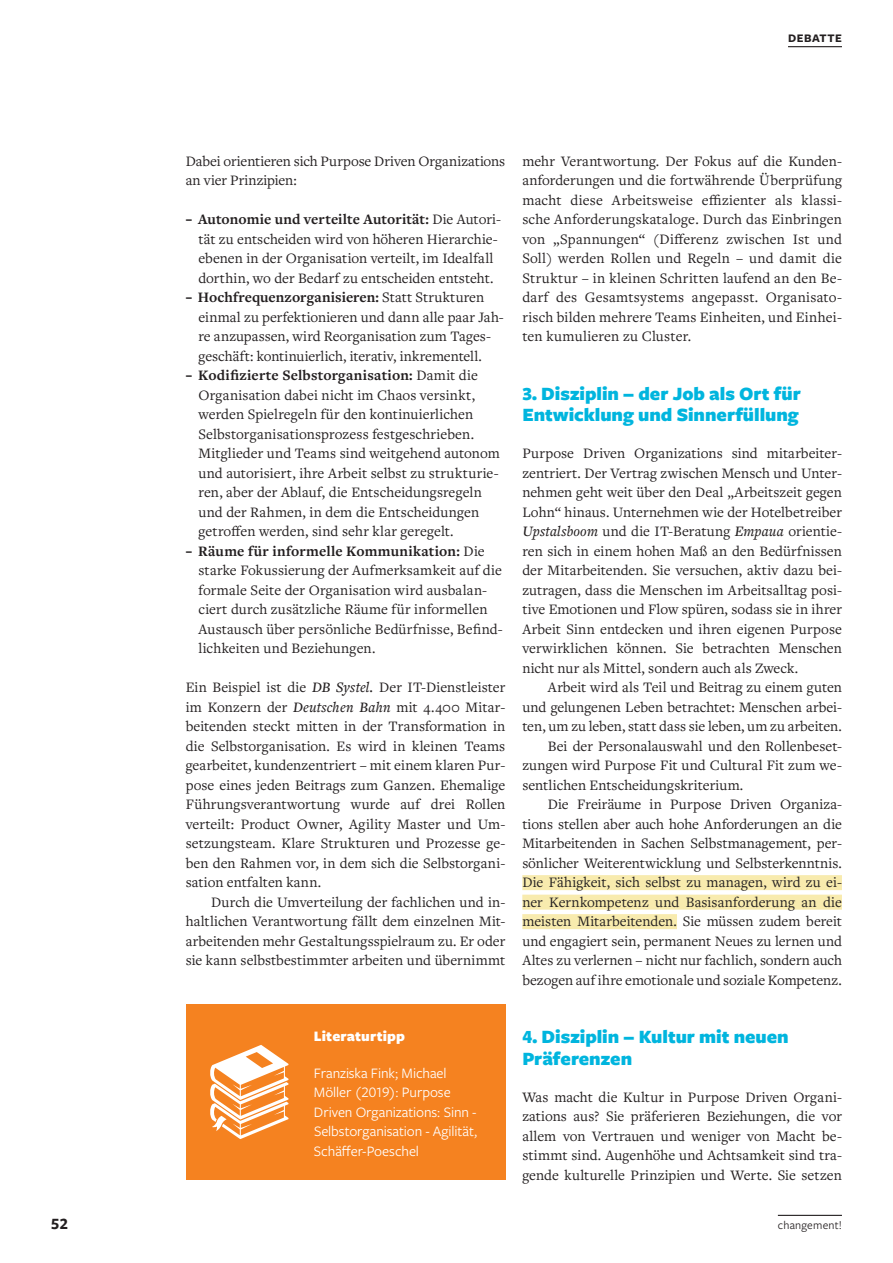
<style>
.page{position:relative;width:893px;height:1263px;background:#fff}
.page>*{position:absolute;margin:0;border:0;box-sizing:border-box;transform-origin:0 0}
.t1{font:900 19.5px/21.8px "Freight Sans Pro";letter-spacing:-.005em;color:#00b5de}
.t2{font:700 16.5px "Freight Sans Pro";color:#231f20}
.t3{font:15px/19.5px "Freight Text Pro";color:#231f20}
.t4{font:15px/19.5px "Freight Sans Pro";letter-spacing:-.005em;color:#fff}
.t5{font:900 15px "Freight Sans Pro";letter-spacing:.01em;color:#fff}
.t6{font:12px "Freight Sans Pro";letter-spacing:.02em;color:#231f20}
.t7{font:700 12px "Freight Sans Pro";letter-spacing:.045em;color:#231f20}
.s1{font-family:"Freight Sans Pro";font-weight:700;font-size:12px}
.s2{font-weight:700}
.s3{font-weight:500;font-style:italic}
</style>
<div class="page">
<div style="left:186px;top:1004px;width:319px;height:176px;background:#f58220"></div>
<svg style="left:210px;top:1045px;width:78px;height:94px"></svg>
<div style="left:522px;top:875px;width:320px;height:15px;background:#f8ebae"></div>
<div style="left:522px;top:895px;width:320px;height:15px;background:#f8ebae"></div>
<div style="left:522px;top:914px;width:155px;height:15px;background:#f8ebae"></div>
<hr style="left:778px;top:1215px;width:64px;height:1px;background:#231f20">
<hr style="left:788px;top:46px;width:54px;height:1px;background:#231f20">
<p class="t7" style="left:788px;top:35px;width:55px">DEBATTE</p>
<p class="t3" style="left:186px;top:153px;width:321px">Dabei orientieren sich Purpose Driven Organizations an vier Prinzipien:</p>
<p class="t3" style="left:198px;top:211px;width:304px;text-indent:-13px"><span class="s1">–</span> <span class="s2">Autonomie und verteilte Autorität:</span> Die Autori&shy;tät zu entscheiden wird von höheren Hierarchie&shy;ebenen in der Organisation verteilt, im Idealfall dorthin, wo der Bedarf zu entscheiden entsteht.</p>
<p class="t3" style="left:198px;top:289px;width:307px;text-indent:-13px"><span class="s1">–</span> <span class="s2">Hochfrequenzorganisieren:</span> Statt Strukturen einmal zu perfektionieren und dann alle paar Jah&shy;re anzupassen, wird Reorganisation zum Tages&shy;geschäft: kontinuierlich, iterativ, inkrementell.</p>
<p class="t3" style="left:198px;top:367px;width:303px;text-indent:-13px"><span class="s1">–</span> <span class="s2">Kodifizierte Selbstorganisation:</span> Damit die Organisation dabei nicht im Chaos versinkt, werden Spielregeln für den kontinuierlichen Selbstorganisationsprozess festgeschrieben.<br>Mitglieder und Teams sind weitgehend autonom und autorisiert, ihre Arbeit selbst zu strukturie&shy;ren, aber der Ablauf, die Entscheidungsregeln und der Rahmen, in dem die Entscheidungen getroffen werden, sind sehr klar geregelt.</p>
<p class="t3" style="left:198px;top:543px;width:306px;text-indent:-13px"><span class="s1">–</span> <span class="s2">Räume für informelle Kommunikation:</span> Die starke Fokussierung der Aufmerksamkeit auf die formale Seite der Organisation wird ausbalan&shy;ciert durch zusätzliche Räume für informellen Austausch über persönliche Bedürfnisse, Befind&shy;lichkeiten und Beziehungen.</p>
<p class="t3" style="left:186px;top:679px;width:321px;text-align:justify">Ein Beispiel ist die <span class="s3">DB Systel.</span> Der IT-Dienstleister im Konzern der <span class="s3">Deutschen Bahn</span> mit 4.400 Mitar&shy;beitenden steckt mitten in der Transformation in die Selbstorganisation. Es wird in kleinen Teams gearbeitet, kundenzentriert – mit einem klaren Pur&shy;pose eines jeden Beitrags zum Ganzen. Ehemalige Führungsverantwortung wurde auf drei Rollen verteilt: Product Owner, Agility Master und Um&shy;setzungsteam. Klare Strukturen und Prozesse ge&shy;ben den Rahmen vor, in dem sich die Selbstorgani&shy;sation entfalten kann.</p>
<p class="t3" style="left:186px;top:894px;width:321px;text-align:justify;text-indent:26px">Durch die Umverteilung der fachlichen und in&shy;haltlichen Verantwortung fällt dem einzelnen Mit&shy;arbeitenden mehr Gestaltungsspielraum zu. Er oder sie kann selbstbestimmter arbeiten und übernimmt</p>
<p class="t5" style="left:314px;top:1026px;width:93px">Literaturtipp</p>
<p class="t4" style="left:314px;top:1065px;width:165px">Franziska Fink; Michael<br>Möller (2019): Purpose<br>Driven Organizations: Sinn -<br>Selbstorganisation - Agilität,<br>Schäffer-Poeschel</p>
<p class="t3" style="left:522px;top:153px;width:321px;text-align:justify">mehr Verantwortung. Der Fokus auf die Kunden&shy;anforderungen und die fortwährende Überprüfung macht diese Arbeitsweise effizienter als klassi&shy;sche Anforderungskataloge. Durch das Einbringen von „Spannungen“ (Differenz zwischen Ist und Soll) werden Rollen und Regeln – und damit die Struktur – in kleinen Schritten laufend an den Be&shy;darf des Gesamtsystems angepasst. Organisato&shy;risch bilden mehrere Teams Einheiten, und Einhei&shy;ten kumulieren zu Cluster.</p>
<h1 class="t1" style="left:522px;top:382px;width:280px">3. Disziplin – der Job als Ort für<br>Entwicklung und Sinnerfüllung</h1>
<p class="t3" style="left:522px;top:445px;width:321px;text-align:justify">Purpose Driven Organizations sind mitarbeiter&shy;zentriert. Der Vertrag zwischen Mensch und Unter&shy;nehmen geht weit über den Deal „Arbeitszeit gegen Lohn“ hinaus. Unternehmen wie der Hotelbetreiber <span class="s3">Upstalsboom</span> und die IT-Beratung <span class="s3">Empaua</span> orientie&shy;ren sich in einem hohen Maß an den Bedürfnissen der Mitarbeitenden. Sie versuchen, aktiv dazu bei&shy;zutragen, dass die Menschen im Arbeitsalltag posi&shy;tive Emotionen und Flow spüren, sodass sie in ihrer Arbeit Sinn entdecken und ihren eigenen Purpose verwirklichen können. Sie betrachten Menschen nicht nur als Mittel, sondern auch als Zweck.</p>
<p class="t3" style="left:548px;top:679px;width:296px">Arbeit wird als Teil und Beitrag zu einem guten</p>
<p class="t3" style="left:522px;top:699px;width:321px">und gelungenen Leben betrachtet: Menschen arbei-</p>
<p class="t3" style="left:522px;top:718px;width:321px">ten, um zu leben, statt dass sie leben, um zu arbeiten.</p>
<p class="t3" style="left:548px;top:738px;width:296px">Bei der Personalauswahl und den Rollenbeset-</p>
<p class="t3" style="left:522px;top:757px;width:321px">zungen wird Purpose Fit und Cultural Fit zum we-</p>
<p class="t3" style="left:522px;top:777px;width:223px">sentlichen Entscheidungskriterium.</p>
<p class="t3" style="left:548px;top:796px;width:296px">Die Freiräume in Purpose Driven Organiza-</p>
<p class="t3" style="left:522px;top:816px;width:321px">tions stellen aber auch hohe Anforderungen an die</p>
<p class="t3" style="left:522px;top:835px;width:321px">Mitarbeitenden in Sachen Selbstmanagement, per-</p>
<p class="t3" style="left:522px;top:855px;width:321px">sönlicher Weiterentwicklung und Selbsterkenntnis.</p>
<p class="t3" style="left:522px;top:874px;width:321px">Die Fähigkeit, sich selbst zu managen, wird zu ei-</p>
<p class="t3" style="left:522px;top:894px;width:321px">ner Kernkompetenz und Basisanforderung an die</p>
<p class="t3" style="left:522px;top:913px;width:321px">meisten Mitarbeitenden. Sie müssen zudem bereit</p>
<p class="t3" style="left:522px;top:933px;width:321px">und engagiert sein, permanent Neues zu lernen und</p>
<p class="t3" style="left:522px;top:952px;width:321px">Altes zu verlernen – nicht nur fachlich, sondern auch</p>
<p class="t3" style="left:522px;top:972px;width:321px">bezogen auf ihre emotionale und soziale Kompetenz.</p>
<h1 class="t1" style="left:522px;top:1025px;width:268px">4. Disziplin – Kultur mit neuen<br>Präferenzen</h1>
<p class="t3" style="left:522px;top:1089px;width:321px;text-align:justify">Was macht die Kultur in Purpose Driven Organi&shy;zations aus? Sie präferieren Beziehungen, die vor allem von Vertrauen und weniger von Macht be&shy;stimmt sind. Augenhöhe und Achtsamkeit sind tra&shy;gende kulturelle Prinzipien und Werte. Sie setzen</p>
<p class="t2" style="left:51px;top:1212px;width:18px">52</p>
<p class="t6" style="left:778px;top:1217px;width:66px">changement!</p>
</div>
